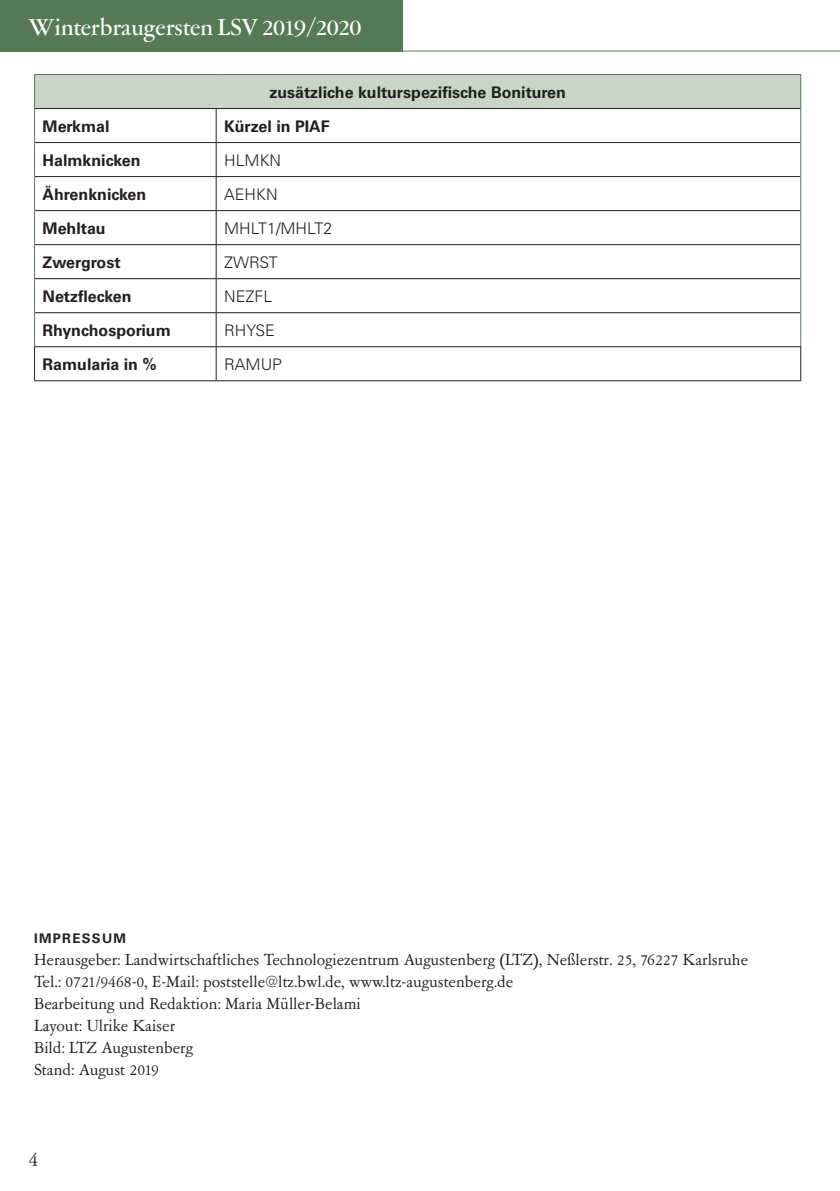
<style>
.page{position:relative;width:840px;height:1191px;background:#fff}
.page>*{position:absolute;margin:0;border:0;box-sizing:border-box;transform-origin:0 0}
.t1{font:500 26px "Garamont Amst SH";letter-spacing:.015em;color:#fff}
.t2{font:22px "Garamont Amst SB";color:#231f20}
.Impressum_Fließtext{font:18px "Garamont Amst SB";color:#231f20}
.Tabelle_Text{font:700 16px "Univers";color:#231f20}
.Tabelle_Text-2{font:300 16px "Univers";color:#231f20}
.Impressum_Überschrif{font:700 13.2px "Univers";letter-spacing:.1em;color:#231f20}
</style>
<div class="page">
<div style="left:0;top:0;width:403px;height:51px;background:#577a56"></div>
<hr style="left:0;top:51px;width:839px;height:1px;background:#577a56">
<div style="left:35px;top:74px;width:765px;height:35px;background:#cad4c7"></div>
<hr style="left:34px;top:74px;width:182px;height:1px;background:#577a56">
<hr style="left:34px;top:75px;width:1px;height:34px;background:#577a56">
<hr style="left:216px;top:74px;width:584px;height:1px;background:#577a56">
<hr style="left:799px;top:75px;width:1px;height:34px;background:#577a56">
<hr style="left:34px;top:109px;width:1px;height:34px;background:#577a56">
<hr style="left:799px;top:109px;width:1px;height:34px;background:#577a56">
<hr style="left:34px;top:143px;width:1px;height:34px;background:#577a56">
<hr style="left:799px;top:143px;width:1px;height:34px;background:#577a56">
<hr style="left:34px;top:177px;width:1px;height:34px;background:#577a56">
<hr style="left:799px;top:177px;width:1px;height:34px;background:#577a56">
<hr style="left:34px;top:211px;width:1px;height:34px;background:#577a56">
<hr style="left:799px;top:211px;width:1px;height:34px;background:#577a56">
<hr style="left:34px;top:245px;width:1px;height:34px;background:#577a56">
<hr style="left:799px;top:245px;width:1px;height:34px;background:#577a56">
<hr style="left:34px;top:279px;width:1px;height:34px;background:#577a56">
<hr style="left:799px;top:279px;width:1px;height:34px;background:#577a56">
<hr style="left:34px;top:313px;width:1px;height:33px;background:#577a56">
<hr style="left:799px;top:313px;width:1px;height:33px;background:#577a56">
<hr style="left:34px;top:347px;width:1px;height:33px;background:#231f20">
<hr style="left:799px;top:347px;width:1px;height:33px;background:#231f20">
<hr style="left:34px;top:380px;width:182px;height:1px;background:#231f20">
<hr style="left:216px;top:380px;width:584px;height:1px;background:#231f20">
<hr style="left:35px;top:108px;width:181px;height:1px;background:#231f20">
<hr style="left:216px;top:108px;width:583px;height:1px;background:#231f20">
<hr style="left:216px;top:109px;width:1px;height:33px;background:#231f20">
<hr style="left:35px;top:142px;width:181px;height:1px;background:#231f20">
<hr style="left:216px;top:142px;width:583px;height:1px;background:#231f20">
<hr style="left:216px;top:143px;width:1px;height:33px;background:#231f20">
<hr style="left:35px;top:176px;width:181px;height:1px;background:#231f20">
<hr style="left:216px;top:176px;width:583px;height:1px;background:#231f20">
<hr style="left:216px;top:177px;width:1px;height:33px;background:#231f20">
<hr style="left:35px;top:210px;width:181px;height:1px;background:#231f20">
<hr style="left:216px;top:210px;width:583px;height:1px;background:#231f20">
<hr style="left:216px;top:211px;width:1px;height:33px;background:#231f20">
<hr style="left:35px;top:244px;width:181px;height:1px;background:#231f20">
<hr style="left:216px;top:244px;width:583px;height:1px;background:#231f20">
<hr style="left:216px;top:245px;width:1px;height:33px;background:#231f20">
<hr style="left:35px;top:278px;width:181px;height:1px;background:#231f20">
<hr style="left:216px;top:278px;width:583px;height:1px;background:#231f20">
<hr style="left:216px;top:279px;width:1px;height:33px;background:#231f20">
<hr style="left:35px;top:312px;width:181px;height:1px;background:#231f20">
<hr style="left:216px;top:312px;width:583px;height:1px;background:#231f20">
<hr style="left:216px;top:313px;width:1px;height:33px;background:#231f20">
<hr style="left:34px;top:346px;width:182px;height:1px;background:#231f20">
<hr style="left:216px;top:346px;width:584px;height:1px;background:#231f20">
<hr style="left:216px;top:347px;width:1px;height:33px;background:#231f20">
<h1 class="t1" style="left:28px;top:14px;width:334px">Winterbraugersten LSV 2019/2020</h1>
<p class="Tabelle_Text" style="left:269px;top:82px;width:298px">zusätzliche kulturspezifische Bonituren</p>
<p class="Tabelle_Text" style="left:43px;top:117px;width:68px">Merkmal</p>
<p class="Tabelle_Text" style="left:224px;top:117px;width:107px">Kürzel in PIAF</p>
<p class="Tabelle_Text" style="left:43px;top:151px;width:99px">Halmknicken</p>
<p class="Tabelle_Text-2" style="left:224px;top:151px;width:58px">HLMKN</p>
<p class="Tabelle_Text" style="left:43px;top:185px;width:105px">Ährenknicken</p>
<p class="Tabelle_Text-2" style="left:224px;top:185px;width:55px">AEHKN</p>
<p class="Tabelle_Text" style="left:43px;top:219px;width:65px">Mehltau</p>
<p class="Tabelle_Text-2" style="left:224px;top:219px;width:110px">MHLT1/MHLT2</p>
<p class="Tabelle_Text" style="left:43px;top:253px;width:79px">Zwergrost</p>
<p class="Tabelle_Text-2" style="left:224px;top:253px;width:55px">ZWRST</p>
<p class="Tabelle_Text" style="left:43px;top:287px;width:90px">Netzflecken</p>
<p class="Tabelle_Text-2" style="left:224px;top:287px;width:50px">NEZFL</p>
<p class="Tabelle_Text" style="left:43px;top:321px;width:130px">Rhynchosporium</p>
<p class="Tabelle_Text-2" style="left:224px;top:321px;width:52px">RHYSE</p>
<p class="Tabelle_Text" style="left:43px;top:355px;width:116px">Ramularia in %</p>
<p class="Tabelle_Text-2" style="left:224px;top:355px;width:59px">RAMUP</p>
<p class="Impressum_Überschrif" style="left:34px;top:930px;width:93px">IMPRESSUM</p>
<p class="Impressum_Fließtext" style="left:34px;top:950px;width:715px">Herausgeber: Landwirtschaftliches Technologiezentrum Augustenberg (LTZ), Neßlerstr. 25, 76227 Karlsruhe</p>
<p class="Impressum_Fließtext" style="left:34px;top:972px;width:480px">Tel.: 0721/9468-0, E-Mail: poststelle@ltz.bwl.de, www.ltz-augustenberg.de</p>
<p class="Impressum_Fließtext" style="left:34px;top:994px;width:328px">Bearbeitung und Redaktion: Maria Müller-Belami</p>
<p class="Impressum_Fließtext" style="left:34px;top:1016px;width:142px">Layout: Ulrike Kaiser</p>
<p class="Impressum_Fließtext" style="left:34px;top:1038px;width:160px">Bild: LTZ Augustenberg</p>
<p class="Impressum_Fließtext" style="left:34px;top:1060px;width:126px">Stand: August 2019</p>
<p class="t2" style="left:28px;top:1148px;width:11px">4</p>
</div>
